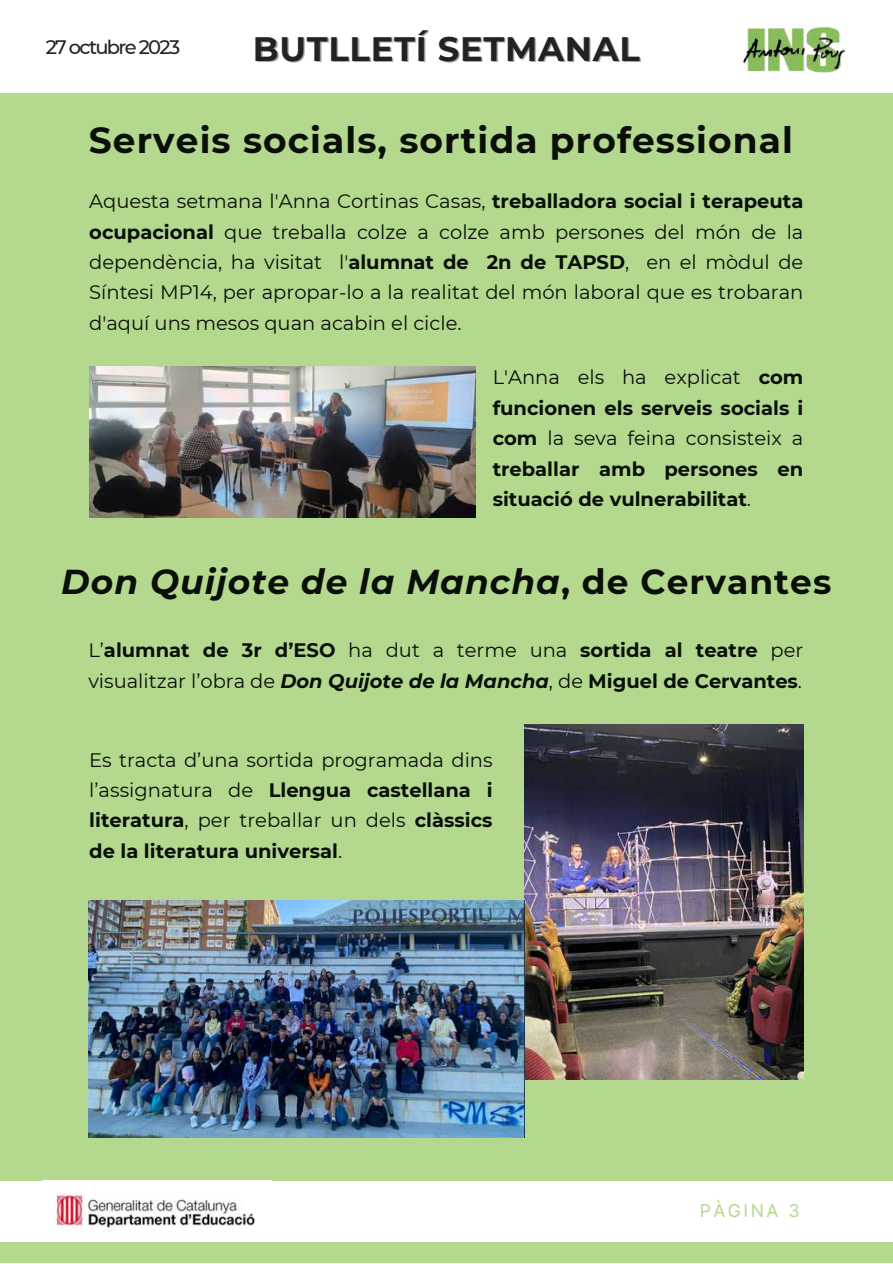
<style>
.page{position:relative;width:893px;height:1264px;background:#fff}
.page>*{position:absolute;margin:0;border:0;box-sizing:border-box;transform-origin:0 0}
.t1{font:700 36px "Montserrat";letter-spacing:.03em;color:#0a0f09}
.t2{font:italic 700 34.5px "Montserrat";letter-spacing:.03em;color:#0a0f09}
.t3{font:700 33.9px "Montserrat";letter-spacing:.02em;color:#222}
.t4{font:19.5px/30.3px "Montserrat";color:#0a0f09;text-align:justify}
.t5{font:700 19.5px/30.3px "Montserrat";color:#0a0f09;text-align:justify}
.t6{font:500 19.5px "Montserrat";letter-spacing:-.085em;color:#222}
.t7{font:17.7px "Inter";letter-spacing:.14em;color:#b3d88e}
.s1{font-weight:700}
.s2{font-weight:400}
.s3{font-style:normal}
.s4{font-style:italic}
</style>
<div class="page">
<div style="left:0;top:0;width:892px;height:1262px;background:#b3d88e"></div>
<div style="left:0;top:1180px;width:892px;height:61px;background:#fff"></div>
<img style="left:55px;top:1193px;width:200px;height:40px">
<div style="left:0;top:0;width:892px;height:93px;background:#fff"></div>
<img style="left:743px;top:24px;width:103px;height:49px">
<img style="left:89px;top:367px;width:386px;height:150px">
<img style="left:524px;top:724px;width:279px;height:355px">
<img style="left:88px;top:900px;width:436px;height:237px">
<p class="t6" style="left:46px;top:36px;width:136px">27 octubre 2023</p>
<h3 class="t3" style="left:253px;top:28px;width:388px">BUTLLETÍ SETMANAL</h3>
<h1 class="t1" style="left:89px;top:118px;width:705px">Serveis socials, sortida professional</h1>
<p class="t4" style="left:89px;top:186px;width:715px">Aquesta setmana l'Anna Cortinas Casas, <span class="s1">treballadora social i terapeuta ocupacional</span> que treballa colze a colze amb persones del món de la dependència, ha visitat l'<span class="s1">alumnat de 2n de TAPSD</span>, en el mòdul de Síntesi MP14, per apropar-lo a la realitat del món laboral que es trobaran d'aquí uns mesos quan acabin el cicle.</p>
<p class="t5" style="left:492px;top:362px;width:312px"><span class="s2">L'Anna els ha explicat</span> com funcionen els serveis socials i com <span class="s2">la seva feina consisteix a </span>treballar amb persones en situació de vulnerabilitat<span class="s2">.</span></p>
<h2 class="t2" style="left:61px;top:561px;width:771px">Don Quijote de la Mancha<span class="s3">, de Cervantes</span></h2>
<p class="t5" style="left:88px;top:635px;width:716px"><span class="s2">L’</span>alumnat de 3r d’ESO <span class="s2">ha dut a terme una</span> sortida al teatre <span class="s2">per visualitzar l’obra de</span> <span class="s4">Don Quijote de la Mancha</span><span class="s2">, de</span> Miguel de Cervantes<span class="s2">.</span></p>
<p class="t4" style="left:89px;top:744px;width:405px">Es tracta d’una sortida programada dins l’assignatura de <span class="s1">Llengua castellana i literatura</span>, per treballar un dels <span class="s1">clàssics de la literatura universal</span>.</p>
<p class="t7" style="left:699px;top:1200px;width:101px">PÀGINA 3</p>
</div>
